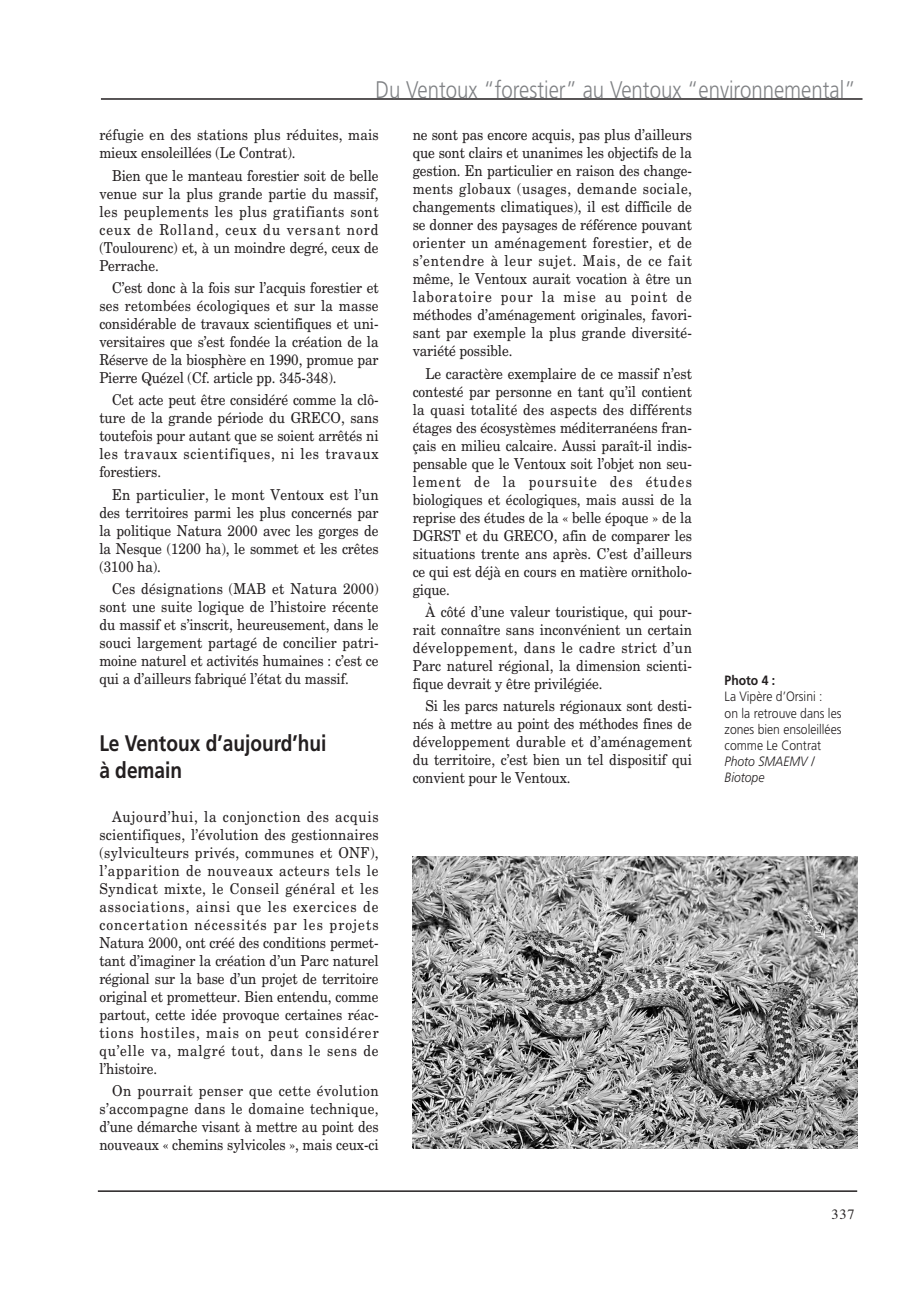
<style>
.page{position:relative;width:919px;height:1289px;background:#fff}
.page>*{position:absolute;margin:0;border:0;box-sizing:border-box;transform-origin:0 0}
.t1{font:300 24px "Frutiger";color:#808285;scale:.85 1}
.t2{font:700 22.5px/27px "Frutiger";color:#231f20;scale:.85 1}
.t3{font:15px/18px "New Century Schlbk";letter-spacing:-.005em;color:#231f20;text-align:justify;scale:.9 1}
.t4{font:14.25px "Times";color:#231f20}
.t5{font:300 13.5px/16.2px "Frutiger";color:#231f20;scale:.9 1}
.t6{font:italic 300 13.5px/16.2px "Frutiger";color:#231f20;scale:.9 1}
.t7{font:700 13.5px "Frutiger";color:#231f20;scale:.9 1}
</style>
<div class="page">
<hr style="left:98px;top:1190px;width:759px;height:1px;background:#231f20">
<hr style="left:101px;top:98px;width:761px;height:2px;background:#231f20">
<img style="left:412px;top:856px;width:445px;height:292px">
<h1 class="t1" style="left:375px;top:76px;width:566px">Du Ventoux “forestier” au Ventoux “environnemental”</h1>
<p class="t3" style="left:99px;top:126px;width:312px">réfugie en des stations plus réduites, mais mieux ensoleillées (Le Contrat).</p>
<p class="t3" style="left:99px;top:166px;width:312px;text-indent:13px">Bien que le manteau forestier soit de belle venue sur la plus grande partie du massif, les peuplements les plus gratifiants sont ceux de Rolland, ceux du versant nord (Toulourenc) et, à un moindre degré, ceux de Perrache.</p>
<p class="t3" style="left:99px;top:278px;width:312px;text-indent:13px">C’est donc à la fois sur l’acquis forestier et ses retombées écologiques et sur la masse considérable de travaux scientifiques et uni&shy;versitaires que s’est fondée la création de la Réserve de la biosphère en 1990, promue par Pierre Quézel (Cf. article pp. 345-348).</p>
<p class="t3" style="left:99px;top:390px;width:312px;text-indent:13px">Cet acte peut être considéré comme la clô&shy;ture de la grande période du GRECO, sans toutefois pour autant que se soient arrêtés ni les travaux scientifiques, ni les travaux forestiers.</p>
<p class="t3" style="left:99px;top:485px;width:312px;text-indent:13px">En particulier, le mont Ventoux est l’un des territoires parmi les plus concernés par la politique Natura 2000 avec les gorges de la Nesque (1200 ha), le sommet et les crêtes (3100 ha).</p>
<p class="t3" style="left:99px;top:579px;width:312px;text-indent:13px">Ces désignations (MAB et Natura 2000) sont une suite logique de l’histoire récente du massif et s’inscrit, heureusement, dans le souci largement partagé de concilier patri&shy;moine naturel et activités humaines : c’est ce qui a d’ailleurs fabriqué l’état du massif.</p>
<h2 class="t2" style="left:99px;top:729px;width:269px">Le Ventoux d’aujourd’hui à demain</h2>
<p class="t3" style="left:99px;top:807px;width:312px;text-indent:13px">Aujourd’hui, la conjonction des acquis scientifiques, l’évolution des gestionnaires (sylviculteurs privés, communes et ONF), l’apparition de nouveaux acteurs tels le Syndicat mixte, le Conseil général et les associations, ainsi que les exercices de concertation nécessités par les projets Natura 2000, ont créé des conditions permet&shy;tant d’imaginer la création d’un Parc naturel régional sur la base d’un projet de territoire original et prometteur. Bien entendu, comme partout, cette idée provoque certaines réac&shy;tions hostiles, mais on peut considérer qu’elle va, malgré tout, dans le sens de l’histoire.</p>
<p class="t3" style="left:99px;top:1081px;width:312px;text-indent:13px">On pourrait penser que cette évolution s’accompagne dans le domaine technique, d’une démarche visant à mettre au point des nouveaux « chemins sylvicoles », mais ceux-ci</p>
<p class="t3" style="left:412px;top:126px;width:312px">ne sont pas encore acquis, pas plus d’ailleurs que sont clairs et unanimes les objectifs de la gestion. En particulier en raison des change&shy;ments globaux (usages, demande sociale, changements climatiques), il est difficile de se donner des paysages de référence pouvant orienter un aménagement forestier, et de s’entendre à leur sujet. Mais, de ce fait même, le Ventoux aurait vocation à être un laboratoire pour la mise au point de méthodes d’aménagement originales, favori&shy;sant par exemple la plus grande diversité&shy;variété possible.</p>
<p class="t3" style="left:412px;top:364px;width:312px;text-indent:13px">Le caractère exemplaire de ce massif n’est contesté par personne en tant qu’il contient la quasi totalité des aspects des différents étages des écosystèmes méditerranéens fran&shy;çais en milieu calcaire. Aussi paraît-il indis&shy;pensable que le Ventoux soit l’objet non seu&shy;lement de la poursuite des études biologiques et écologiques, mais aussi de la reprise des études de la « belle époque » de la DGRST et du GRECO, afin de comparer les situations trente ans après. C’est d’ailleurs ce qui est déjà en cours en matière ornitholo&shy;gique.</p>
<p class="t3" style="left:412px;top:602px;width:312px;text-indent:13px">À côté d’une valeur touristique, qui pour&shy;rait connaître sans inconvénient un certain développement, dans le cadre strict d’un Parc naturel régional, la dimension scienti&shy;fique devrait y être privilégiée.</p>
<p class="t3" style="left:412px;top:696px;width:312px;text-indent:13px">Si les parcs naturels régionaux sont desti&shy;nés à mettre au point des méthodes fines de développement durable et d’aménagement du territoire, c’est bien un tel dispositif qui convient pour le Ventoux.</p>
<p class="t7" style="left:724px;top:672px;width:58px">Photo 4 :</p>
<p class="t5" style="left:724px;top:688px;width:131px">La Vipère d’Orsini :<br>on la retrouve dans les zones bien ensoleillées comme Le Contrat</p>
<p class="t6" style="left:724px;top:753px;width:101px">Photo SMAEMV /<br>Biotope</p>
<p class="t4" style="left:831px;top:1200px;width:24px">337</p>
</div>
